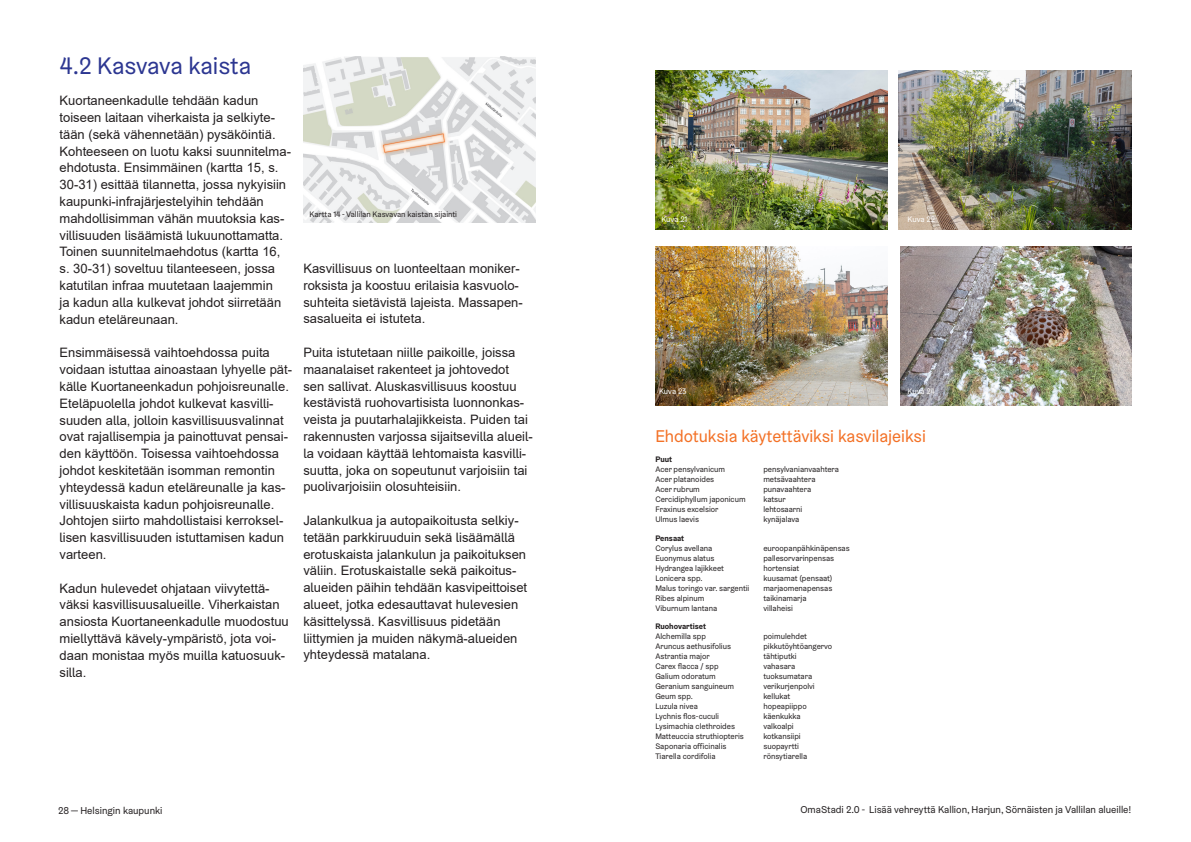
<style>
.page{position:relative;width:1191px;height:842px;background:#fff}
.page>*{position:absolute;margin:0;border:0;box-sizing:border-box;transform-origin:0 0}
.Otsikko_24pt{font:24px "Helsinki Grotesk";color:#2c3691}
.Luettelo{font:17px "Helsinki Grotesk";color:#f37126}
.Leipis_14_pt{font:13px/16.8px "Arial";color:#231f20}
.t1{font:10px "Helsinki Grotesk";color:#231f20}
.Luettelo-2{font:8px "Helsinki Grotesk";color:#231f20}
.Kuvateksti{font:8px "Helsinki Grotesk";color:#231f20}
.Kuvateksti-2{font:8px "Helsinki Grotesk";color:#fff}
.Luettelo-3{font:700 8px "Helsinki Grotesk";color:#231f20}
</style>
<div class="page">
<img style="left:303px;top:56px;width:233px;height:166px">
<img style="left:655px;top:71px;width:233px;height:159px">
<img style="left:899px;top:71px;width:232px;height:159px">
<img style="left:655px;top:247px;width:233px;height:158px">
<img style="left:900px;top:247px;width:231px;height:158px">
<p class="Otsikko_24pt" style="left:60px;top:51px;width:193px">4.2 Kasvava kaista</p>
<p class="Leipis_14_pt" style="left:60px;top:92px;width:233px">Kuortaneenkadulle tehdään kadun toiseen laitaan viherkaista ja selkiyte&shy;tään (sekä vähennetään) pysäköintiä.<br>Kohteeseen on luotu kaksi suunnitelma&shy;ehdotusta. Ensimmäinen (kartta 15, s.<br>30-31) esittää tilannetta, jossa nykyisiin kaupunki-infrajärjestelyihin tehdään mahdollisimman vähän muutoksia kas&shy;villisuuden lisäämistä lukuunottamatta.<br>Toinen suunnitelmaehdotus (kartta 16, s. 30-31) soveltuu tilanteeseen, jossa katutilan infraa muutetaan laajemmin<br>ja kadun alla kulkevat johdot siirretään kadun eteläreunaan.</p>
<p class="Leipis_14_pt" style="left:60px;top:344px;width:234px">Ensimmäisessä vaihtoehdossa puita voidaan istuttaa ainoastaan lyhyelle pät&shy;källe Kuortaneenkadun pohjoisreunalle.<br>Eteläpuolella johdot kulkevat kasvilli&shy;suuden alla, jolloin kasvillisuusvalinnat ovat rajallisempia ja painottuvat pensai&shy;den käyttöön. Toisessa vaihtoehdossa johdot keskitetään isomman remontin yhteydessä kadun eteläreunalle ja kas&shy;villisuuskaista kadun pohjoisreunalle.<br>Johtojen siirto mahdollistaisi kerroksel&shy;lisen kasvillisuuden istuttamisen kadun varteen.</p>
<p class="Leipis_14_pt" style="left:60px;top:579px;width:231px">Kadun hulevedet ohjataan viivytettä&shy;väksi kasvillisuusalueille. Viherkaistan ansiosta Kuortaneenkadulle muodostuu miellyttävä kävely-ympäristö, jota voi&shy;daan monistaa myös muilla katuosuuk&shy;silla.</p>
<p class="Kuvateksti" style="left:309px;top:209px;width:149px">Kartta 14 - Vallilan Kasvavan kaistan sijainti</p>
<p class="Leipis_14_pt" style="left:303px;top:260px;width:221px">Kasvillisuus on luonteeltaan moniker&shy;roksista ja koostuu erilaisia kasvuolo&shy;suhteita sietävistä lajeista. Massapen&shy;sasalueita ei istuteta.</p>
<p class="Leipis_14_pt" style="left:303px;top:344px;width:231px">Puita istutetaan niille paikoille, joissa maanalaiset rakenteet ja johtovedot sen sallivat. Aluskasvillisuus koostuu kestävistä ruohovartisista luonnonkas&shy;veista ja puutarhalajikkeista. Puiden tai rakennusten varjossa sijaitsevilla alueil&shy;la voidaan käyttää lehtomaista kasvilli&shy;suutta, joka on sopeutunut varjoisiin tai puolivarjoisiin olosuhteisiin.</p>
<p class="Leipis_14_pt" style="left:303px;top:512px;width:225px">Jalankulkua ja autopaikoitusta selkiy&shy;tetään parkkiruuduin sekä lisäämällä erotuskaista jalankulun ja paikoituksen väliin. Erotuskaistalle sekä paikoitus&shy;alueiden päihin tehdään kasvipeittoiset alueet, jotka edesauttavat hulevesien käsittelyssä. Kasvillisuus pidetään liittymien ja muiden näkymä-alueiden yhteydessä matalana.</p>
<p class="Kuvateksti-2" style="left:661px;top:214px;width:28px">Kuva 21</p>
<p class="Kuvateksti-2" style="left:907px;top:214px;width:29px">Kuva 22</p>
<p class="Kuvateksti-2" style="left:659px;top:386px;width:29px">Kuva 23</p>
<p class="Kuvateksti-2" style="left:907px;top:386px;width:29px">Kuva 24</p>
<p class="Luettelo" style="left:655px;top:426px;width:272px">Ehdotuksia käytettäviksi kasvilajeiksi</p>
<p class="Luettelo-3" style="left:655px;top:454px;width:18px">Puut</p>
<p class="Luettelo-2" style="left:655px;top:465px;width:71px">Acer pensylvanicum</p>
<p class="Luettelo-2" style="left:763px;top:465px;width:77px">pensylvanianvaahtera</p>
<p class="Luettelo-2" style="left:655px;top:475px;width:60px">Acer platanoides</p>
<p class="Luettelo-2" style="left:763px;top:475px;width:54px">metsävaahtera</p>
<p class="Luettelo-2" style="left:655px;top:485px;width:46px">Acer rubrum</p>
<p class="Luettelo-2" style="left:763px;top:485px;width:49px">punavaahtera</p>
<p class="Luettelo-2" style="left:655px;top:495px;width:92px">Cercidiphyllum japonicum</p>
<p class="Luettelo-2" style="left:763px;top:495px;width:24px">katsur</p>
<p class="Luettelo-2" style="left:655px;top:505px;width:65px">Fraxinus excelsior</p>
<p class="Luettelo-2" style="left:763px;top:505px;width:41px">lehtosaarni</p>
<p class="Luettelo-2" style="left:655px;top:515px;width:45px">Ulmus laevis</p>
<p class="Luettelo-2" style="left:763px;top:515px;width:38px">kynäjalava</p>
<p class="Luettelo-3" style="left:655px;top:533px;width:30px">Pensaat</p>
<p class="Luettelo-2" style="left:655px;top:543px;width:59px">Corylus avellana</p>
<p class="Luettelo-2" style="left:763px;top:543px;width:88px">euroopanpähkinäpensas</p>
<p class="Luettelo-2" style="left:655px;top:553px;width:60px">Euonymus alatus</p>
<p class="Luettelo-2" style="left:763px;top:553px;width:72px">pallesorvarinpensas</p>
<p class="Luettelo-2" style="left:655px;top:563px;width:70px">Hydrangea lajikkeet</p>
<p class="Luettelo-2" style="left:763px;top:563px;width:38px">hortensiat</p>
<p class="Luettelo-2" style="left:655px;top:573px;width:49px">Lonicera spp.</p>
<p class="Luettelo-2" style="left:763px;top:573px;width:71px">kuusamat (pensaat)</p>
<p class="Luettelo-2" style="left:655px;top:583px;width:96px">Malus toringo var. sargentii</p>
<p class="Luettelo-2" style="left:763px;top:583px;width:71px">marjaomenapensas</p>
<p class="Luettelo-2" style="left:655px;top:593px;width:51px">Ribes alpinum</p>
<p class="Luettelo-2" style="left:763px;top:593px;width:45px">taikinamarja</p>
<p class="Luettelo-2" style="left:655px;top:603px;width:63px">Viburnum lantana</p>
<p class="Luettelo-2" style="left:763px;top:603px;width:31px">villaheisi</p>
<p class="Luettelo-3" style="left:655px;top:622px;width:52px">Ruohovartiset</p>
<p class="Luettelo-2" style="left:655px;top:632px;width:52px">Alchemilla spp</p>
<p class="Luettelo-2" style="left:763px;top:632px;width:45px">poimulehdet</p>
<p class="Luettelo-2" style="left:655px;top:642px;width:77px">Aruncus aethusifolius</p>
<p class="Luettelo-2" style="left:763px;top:642px;width:70px">pikkutöyhtöangervo</p>
<p class="Luettelo-2" style="left:655px;top:652px;width:56px">Astrantia major</p>
<p class="Luettelo-2" style="left:763px;top:652px;width:35px">tähtiputki</p>
<p class="Luettelo-2" style="left:655px;top:662px;width:65px">Carex flacca / spp</p>
<p class="Luettelo-2" style="left:763px;top:662px;width:34px">vahasara</p>
<p class="Luettelo-2" style="left:655px;top:672px;width:62px">Galium odoratum</p>
<p class="Luettelo-2" style="left:763px;top:672px;width:50px">tuoksumatara</p>
<p class="Luettelo-2" style="left:655px;top:682px;width:80px">Geranium sanguineum</p>
<p class="Luettelo-2" style="left:763px;top:682px;width:53px">verikurjenpolvi</p>
<p class="Luettelo-2" style="left:655px;top:692px;width:39px">Geum spp.</p>
<p class="Luettelo-2" style="left:763px;top:692px;width:28px">kellukat</p>
<p class="Luettelo-2" style="left:655px;top:702px;width:44px">Luzula nivea</p>
<p class="Luettelo-2" style="left:763px;top:702px;width:45px">hopeapiippo</p>
<p class="Luettelo-2" style="left:655px;top:712px;width:65px">Lychnis flos-cuculi</p>
<p class="Luettelo-2" style="left:763px;top:712px;width:39px">käenkukka</p>
<p class="Luettelo-2" style="left:655px;top:722px;width:81px">Lysimachia clethroides</p>
<p class="Luettelo-2" style="left:763px;top:722px;width:32px">valkoalpi</p>
<p class="Luettelo-2" style="left:655px;top:732px;width:90px">Matteuccia struthiopteris</p>
<p class="Luettelo-2" style="left:763px;top:732px;width:39px">kotkansiipi</p>
<p class="Luettelo-2" style="left:655px;top:742px;width:73px">Saponaria officinalis</p>
<p class="Luettelo-2" style="left:763px;top:742px;width:37px">suopayrtti</p>
<p class="Luettelo-2" style="left:655px;top:752px;width:62px">Tiarella cordifolia</p>
<p class="Luettelo-2" style="left:763px;top:752px;width:45px">rönsytiarella</p>
<p class="t1" style="left:58px;top:804px;width:106px">28 — Helsingin kaupunki</p>
<p class="t1" style="left:800px;top:803px;width:332px">OmaStadi 2.0 - Lisää vehreyttä Kallion, Harjun, Sörnäisten ja Vallilan alueille!</p>
</div>
